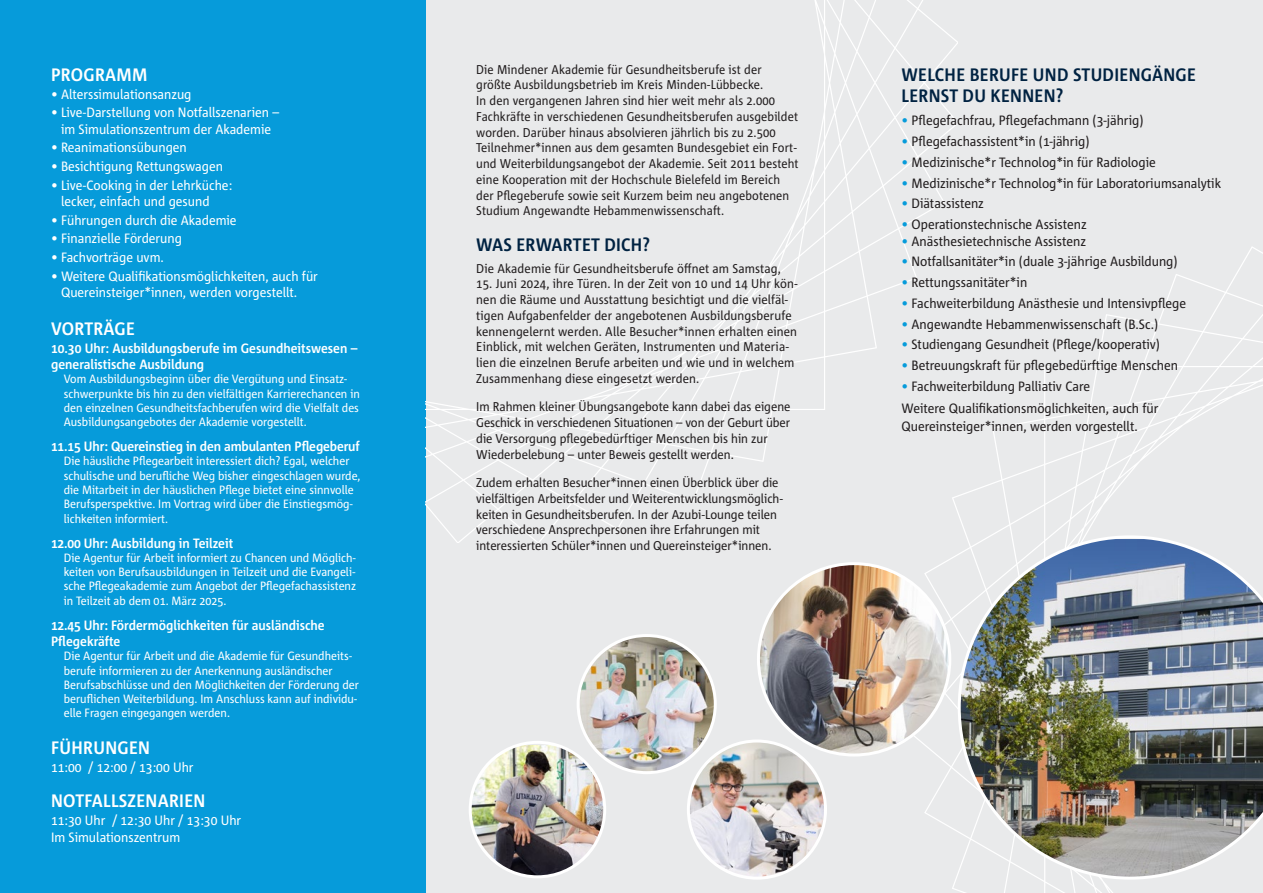
<style>
.page{position:relative;width:1263px;height:893px;background:#fff}
.page>*{position:absolute;margin:0;border:0;box-sizing:border-box;transform-origin:0 0}
.t1{font:700 18px/21px "Corpid C1 s S Cd";letter-spacing:-.01em;color:#002241}
.t2{font:700 18px "Corpid C1 s S Cd";letter-spacing:-.01em;color:#fff}
.t3{font:13.5px/18px "Corpid C1 s S Cd";color:#231f20}
.t4{font:13.5px/16.5px "Corpid C1 s S Cd";color:#fff}
.t5{font:700 13.5px/16.5px "Corpid C1 s S Cd";color:#fff}
.t6{font:12.75px/15.8px "Corpid C1 s S Cd";letter-spacing:.01em;color:#231f20}
.t7{font:12px/14.2px "Corpid C1 s S Cd";color:#fff}
.s1{color:#069bda}
</style>
<div class="page">
<div style="left:425px;top:0;width:838px;height:893px;background:#e9eaeb"></div>
<div style="left:0;top:0;width:425px;height:893px;background:#069bda"></div>
<img style="left:425px;top:0;width:533px;height:542px">
<img style="left:912px;top:234px;width:351px;height:659px">
<img style="left:470px;top:745px;width:135px;height:132px">
<div style="left:469px;top:741px;width:137px;height:137px;border:3px solid #fff;border-radius:50%"></div>
<img style="left:578px;top:635px;width:137px;height:138px;border-radius:69px">
<div style="left:577px;top:634px;width:140px;height:140px;border:3px solid #fff;border-radius:50%"></div>
<img style="left:689px;top:741px;width:136px;height:135px">
<div style="left:687px;top:739px;width:140px;height:141px;border:3px solid #fff;border-radius:50%"></div>
<img style="left:758px;top:564px;width:192px;height:191px;border-radius:96px">
<img style="left:958px;top:535px;width:305px;height:345px">
<p class="t2" style="left:51px;top:63px;width:98px">PROGRAMM</p>
<p class="t4" style="left:51px;top:85px;width:142px">• Alterssimulationsanzug</p>
<p class="t4" style="left:51px;top:104px;width:230px;text-align:center">• Live-Darstellung von Notfallszenarien – im Simulationszentrum der Akademie</p>
<p class="t4" style="left:51px;top:139px;width:137px">• Reanimationsübungen</p>
<p class="t4" style="left:51px;top:158px;width:173px">• Besichtigung Rettungswagen</p>
<p class="t4" style="left:61px;top:176px;width:173px;text-indent:-10px">• Live-Cooking in der Lehrküche: lecker, einfach und gesund</p>
<p class="t4" style="left:51px;top:211px;width:187px">• Führungen durch die Akademie</p>
<p class="t4" style="left:51px;top:230px;width:132px">• Finanzielle Förderung</p>
<p class="t4" style="left:51px;top:249px;width:114px">• Fachvorträge uvm.</p>
<p class="t4" style="left:61px;top:267px;width:258px;text-indent:-10px">• Weitere Qualifikationsmöglichkeiten, auch für<br>Quereinsteiger*innen, werden vorgestellt.</p>
<p class="t2" style="left:51px;top:317px;width:86px">VORTRÄGE</p>
<p class="t5" style="left:51px;top:339px;width:308px">10.30 Uhr: Ausbildungsberufe im Gesundheitswesen – generalistische Ausbildung</p>
<p class="t7" style="left:64px;top:372px;width:298px">Vom Ausbildungsbeginn über die Vergütung und Einsatz&shy;schwerpunkte bis hin zu den vielfältigen Karrierechancen in den einzelnen Gesundheitsfachberufen wird die Vielfalt des Ausbildungsangebotes der Akademie vorgestellt.</p>
<p class="t5" style="left:51px;top:438px;width:310px">11.15 Uhr: Quereinstieg in den ambulanten Pflegeberuf</p>
<p class="t7" style="left:64px;top:454px;width:298px">Die häusliche Pflegearbeit interessiert dich? Egal, welcher schulische und berufliche Weg bisher eingeschlagen wurde, die Mitarbeit in der häuslichen Pflege bietet eine sinnvolle Berufsperspektive. Im Vortrag wird über die Einstiegsmög&shy;lichkeiten informiert.</p>
<p class="t5" style="left:51px;top:534px;width:184px">12.00 Uhr: Ausbildung in Teilzeit</p>
<p class="t7" style="left:64px;top:550px;width:294px;text-align:justify">Die Agentur für Arbeit informiert zu Chancen und Möglich&shy;keiten von Berufsausbildungen in Teilzeit und die Evangeli&shy;sche Pflegeakademie zum Angebot der Pflegefachassistenz in Teilzeit ab dem 01. März 2025.</p>
<p class="t5" style="left:51px;top:616px;width:275px">12.45 Uhr: Fördermöglichkeiten für ausländische<br>Pflegekräfte</p>
<p class="t7" style="left:64px;top:649px;width:297px">Die Agentur für Arbeit und die Akademie für Gesundheits&shy;berufe informieren zu der Anerkennung ausländischer Berufsabschlüsse und den Möglichkeiten der Förderung der beruflichen Weiterbildung. Im Anschluss kann auf individu&shy;elle Fragen eingegangen werden.</p>
<p class="t2" style="left:51px;top:736px;width:101px">FÜHRUNGEN</p>
<p class="t4" style="left:51px;top:758px;width:144px">11:00 / 12:00 / 13:00 Uhr</p>
<p class="t2" style="left:51px;top:790px;width:156px">NOTFALLSZENARIEN</p>
<p class="t4" style="left:51px;top:812px;width:192px">11:30 Uhr / 12:30 Uhr / 13:30 Uhr<br>Im Simulationszentrum</p>
<p class="t6" style="left:476px;top:61px;width:324px">Die Mindener Akademie für Gesundheitsberufe ist der größte Ausbildungsbetrieb im Kreis Minden-Lübbecke.<br>In den vergangenen Jahren sind hier weit mehr als 2.000<br>Fachkräfte in verschiedenen Gesundheitsberufen ausgebildet worden. Darüber hinaus absolvieren jährlich bis zu 2.500<br>Teilnehmer*innen aus dem gesamten Bundesgebiet ein Fort&shy;und Weiterbildungsangebot der Akademie. Seit 2011 besteht eine Kooperation mit der Hochschule Bielefeld im Bereich der Pflegeberufe sowie seit Kurzem beim neu angebotenen Studium Angewandte Hebammenwissenschaft.</p>
<p class="t1" style="left:476px;top:234px;width:175px">WAS ERWARTET DICH?</p>
<p class="t6" style="left:476px;top:260px;width:306px">Die Akademie für Gesundheitsberufe öffnet am Samstag,</p>
<p class="t6" style="left:476px;top:276px;width:323px">15. Juni 2024, ihre Türen. In der Zeit von 10 und 14 Uhr kön&shy;nen die Räume und Ausstattung besichtigt und die vielfäl&shy;tigen Aufgabenfelder der angebotenen Ausbildungsberufe kennengelernt werden. Alle Besucher*innen erhalten einen Einblick, mit welchen Geräten, Instrumenten und Materia&shy;lien die einzelnen Berufe arbeiten und wie und in welchem Zusammenhang diese eingesetzt werden.</p>
<p class="t6" style="left:476px;top:399px;width:316px">Im Rahmen kleiner Übungsangebote kann dabei das eigene Geschick in verschiedenen Situationen – von der Geburt über die Versorgung pflegebedürftiger Menschen bis hin zur Wiederbelebung – unter Beweis gestellt werden.</p>
<p class="t6" style="left:476px;top:474px;width:308px">Zudem erhalten Besucher*innen einen Überblick über die vielfältigen Arbeitsfelder und Weiterentwicklungsmöglich&shy;keiten in Gesundheitsberufen. In der Azubi-Lounge teilen verschiedene Ansprechpersonen ihre Erfahrungen mit interessierten Schüler*innen und Quereinsteiger*innen.</p>
<p class="t1" style="left:901px;top:63px;width:296px">WELCHE BERUFE UND STUDIENGÄNGE<br>LERNST DU KENNEN?</p>
<p class="t3" style="left:901px;top:111px;width:244px"><span class="s1">•</span> Pflegefachfrau, Pflegefachmann (3-jährig)</p>
<p class="t3" style="left:901px;top:132px;width:189px"><span class="s1">•</span> Pflegefachassistent*in (1-jährig)</p>
<p class="t3" style="left:901px;top:153px;width:256px"><span class="s1">•</span> Medizinische*r Technolog*in für Radiologie</p>
<p class="t3" style="left:901px;top:173px;width:321px"><span class="s1">•</span> Medizinische*r Technolog*in für Laboratoriumsanalytik</p>
<p class="t3" style="left:901px;top:194px;width:84px"><span class="s1">•</span> Diätassistenz</p>
<p class="t3" style="left:901px;top:215px;width:187px"><span class="s1">•</span> Operationstechnische Assistenz</p>
<p class="t3" style="left:901px;top:231px;width:186px"><span class="s1">•</span> Anästhesietechnische Assistenz</p>
<p class="t3" style="left:901px;top:252px;width:278px"><span class="s1">•</span> Notfallsanitäter*in (duale 3-jährige Ausbildung)</p>
<p class="t3" style="left:901px;top:273px;width:127px"><span class="s1">•</span> Rettungssanitäter*in</p>
<p class="t3" style="left:901px;top:294px;width:286px"><span class="s1">•</span> Fachweiterbildung Anästhesie und Intensivpflege</p>
<p class="t3" style="left:901px;top:314px;width:258px"><span class="s1">•</span> Angewandte Hebammenwissenschaft (B.Sc.)</p>
<p class="t3" style="left:901px;top:335px;width:260px"><span class="s1">•</span> Studiengang Gesundheit (Pflege/kooperativ)</p>
<p class="t3" style="left:901px;top:356px;width:278px"><span class="s1">•</span> Betreuungskraft für pflegebedürftige Menschen</p>
<p class="t3" style="left:901px;top:377px;width:190px"><span class="s1">•</span> Fachweiterbildung Palliativ Care</p>
<p class="t3" style="left:901px;top:399px;width:258px">Weitere Qualifikationsmöglichkeiten, auch für<br>Quereinsteiger*innen, werden vorgestellt.</p>
</div>
